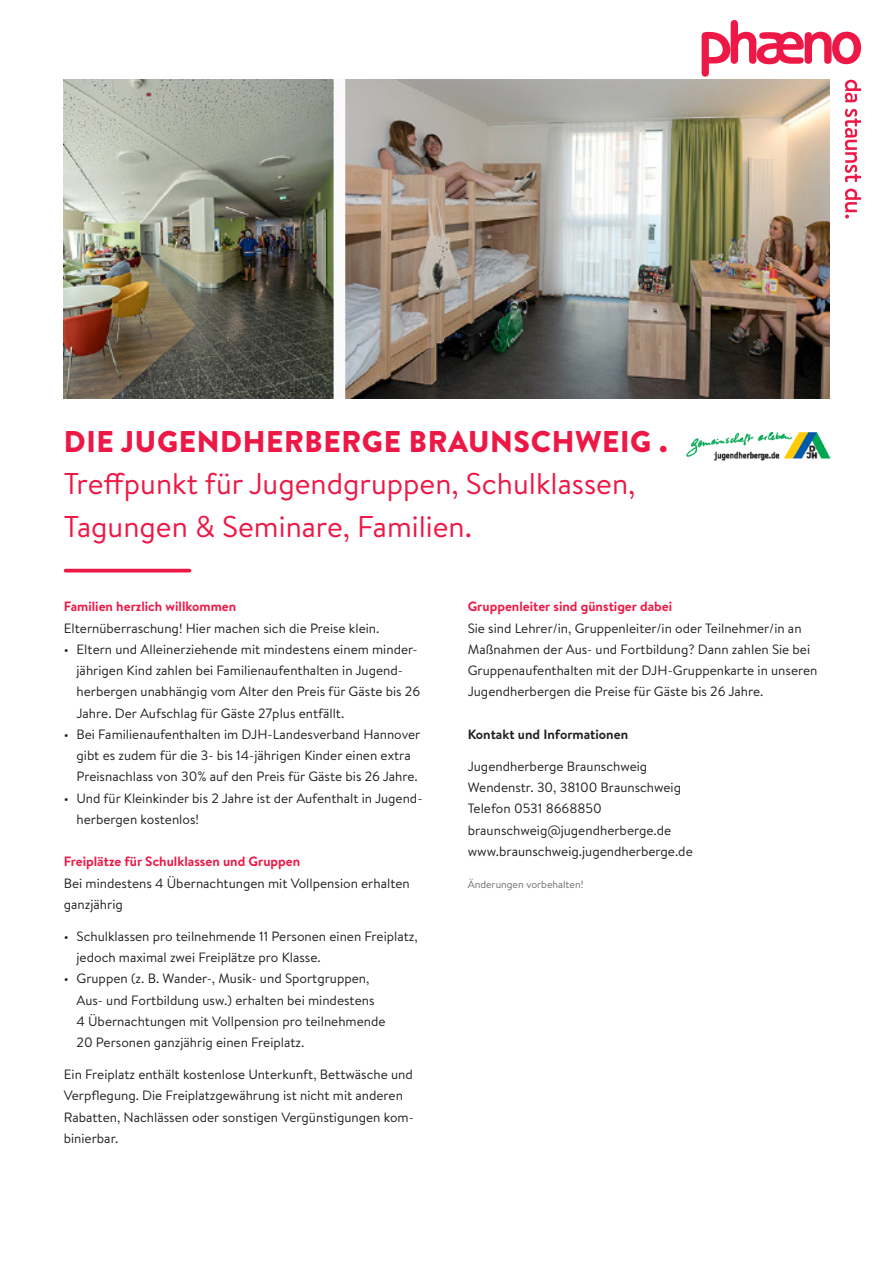
<style>
.page{position:relative;width:893px;height:1263px;background:#fff}
.page>*{position:absolute;margin:0;border:0;box-sizing:border-box;transform-origin:0 0}
.Subtitel{font:30px/42.5px "Brandon Text";color:#ed1845}
.Titelüberschriften{font:900 30px "Brandon Text";letter-spacing:.02em;color:#ed1845}
.Fließtext{font:13.5px/21.3px "Brandon Text";color:#231f20}
.Kleine_Überschriften{font:700 13.5px "Brandon Text";color:#ed1845}
.Fließtext-2{font:700 13.5px "Brandon Text";color:#231f20}
.Kleingedruckte{font:10.5px "Brandon Text";color:#6c6d70}
</style>
<div class="page">
<svg style="left:702px;top:20px;width:159px;height:198px"></svg>
<hr style="left:66px;top:569px;width:123px;height:3px;background:#ed1845">
<img style="left:64px;top:80px;width:765px;height:319px">
<img style="left:686px;top:432px;width:145px;height:29px">
<p class="Titelüberschriften" style="left:64px;top:420px;width:605px">DIE JUGENDHERBERGE BRAUNSCHWEIG .</p>
<p class="Subtitel" style="left:64px;top:462px;width:573px">Treffpunkt für Jugendgruppen, Schulklassen,<br>Tagungen &amp; Seminare, Familien.</p>
<p class="Kleine_Überschriften" style="left:64px;top:597px;width:174px">Familien herzlich willkommen</p>
<p class="Fließtext" style="left:64px;top:617px;width:317px">Elternüberraschung! Hier machen sich die Preise klein.</p>
<p class="Fließtext" style="left:77px;top:638px;width:345px;text-indent:-13px">• Eltern und Alleinerziehende mit mindestens einem minder&shy;jährigen Kind zahlen bei Familienaufenthalten in Jugend&shy;herbergen unabhängig vom Alter den Preis für Gäste bis 26<br>Jahre. Der Aufschlag für Gäste 27plus entfällt.</p>
<p class="Fließtext" style="left:77px;top:723px;width:345px;text-indent:-13px">• Bei Familienaufenthalten im DJH-Landesverband Hannover gibt es zudem für die 3- bis 14-jährigen Kinder einen extra<br>Preisnachlass von 30% auf den Preis für Gäste bis 26 Jahre.</p>
<p class="Fließtext" style="left:77px;top:787px;width:347px;text-indent:-13px">• Und für Kleinkinder bis 2 Jahre ist der Aufenthalt in Jugend&shy;herbergen kostenlos!</p>
<p class="Kleine_Überschriften" style="left:64px;top:852px;width:238px">Freiplätze für Schulklassen und Gruppen</p>
<p class="Fließtext" style="left:64px;top:872px;width:348px">Bei mindestens 4 Übernachtungen mit Vollpension erhalten ganzjährig</p>
<p class="Fließtext" style="left:77px;top:925px;width:343px;text-indent:-13px">• Schulklassen pro teilnehmende 11 Personen einen Freiplatz, jedoch maximal zwei Freiplätze pro Klasse.</p>
<p class="Fließtext" style="left:77px;top:967px;width:311px;text-indent:-13px">• Gruppen (z. B. Wander-, Musik- und Sportgruppen, Aus- und Fortbildung usw.) erhalten bei mindestens 4 Übernachtungen mit Vollpension pro teilnehmende 20 Personen ganzjährig einen Freiplatz.</p>
<p class="Fließtext" style="left:64px;top:1063px;width:351px">Ein Freiplatz enthält kostenlose Unterkunft, Bettwäsche und<br>Verpflegung. Die Freiplatzgewährung ist nicht mit anderen</p>
<p class="Fließtext" style="left:64px;top:1106px;width:352px">Rabatten, Nachlässen oder sonstigen Vergünstigungen kom&shy;binierbar.</p>
<p class="Kleine_Überschriften" style="left:468px;top:597px;width:206px">Gruppenleiter sind günstiger dabei</p>
<p class="Fließtext" style="left:468px;top:617px;width:351px">Sie sind Lehrer/in, Gruppenleiter/in oder Teilnehmer/in an Maßnahmen der Aus- und Fortbildung? Dann zahlen Sie bei Gruppenaufenthalten mit der DJH-Gruppenkarte in unseren Jugendherbergen die Preise für Gäste bis 26 Jahre.</p>
<p class="Fließtext-2" style="left:468px;top:725px;width:162px">Kontakt und Informationen</p>
<p class="Fließtext" style="left:468px;top:755px;width:181px">Jugendherberge Braunschweig</p>
<p class="Fließtext" style="left:468px;top:776px;width:215px">Wendenstr. 30, 38100 Braunschweig</p>
<p class="Fließtext" style="left:468px;top:797px;width:136px">Telefon 0531 8668850</p>
<p class="Fließtext" style="left:468px;top:819px;width:205px">braunschweig@jugendherberge.de</p>
<p class="Fließtext" style="left:468px;top:840px;width:227px">www.braunschweig.jugendherberge.de</p>
<p class="Kleingedruckte" style="left:468px;top:877px;width:117px">Änderungen vorbehalten!</p>
</div>
